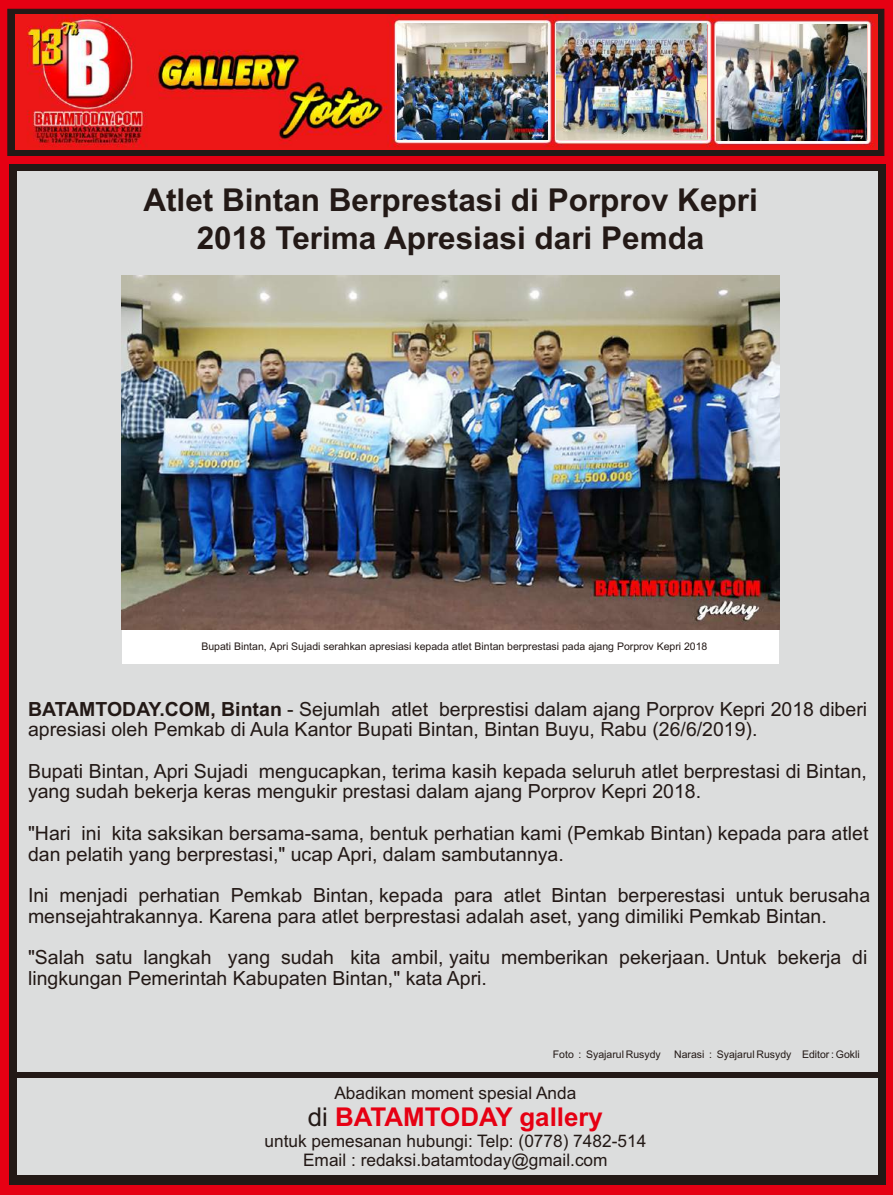
<style>
.page{position:relative;width:893px;height:1195px;background:#fff}
.page>*{position:absolute;margin:0;border:0;box-sizing:border-box;transform-origin:0 0}
.t1{font:700 31.5px/37.8px "Arial";color:#231916;text-align:center}
.t2{font:700 25.95px "Arial";color:#e60013}
.t3{font:19.5px/20.7px "Arial";color:#231916}
.t4{font:17.25px/19.4px "Arial";color:#231916;text-align:center}
.t5{font:10.5px "Arial";color:#231916}
.s1{font-weight:700}
.s2{font-weight:400;color:#231916}
</style>
<div class="page">
<div style="left:0;top:0;width:893px;height:1194px;background:#e60013"></div>
<div style="left:10px;top:164px;width:876px;height:1021px;background:#231916"></div>
<div style="left:17px;top:171px;width:860px;height:900px;background:#dcdddd"></div>
<div style="left:17px;top:1079px;width:860px;height:96px;background:#dcdddd"></div>
<div style="left:7px;top:9px;width:877px;height:147px;background:#231916;border:1px solid #231916"></div>
<div style="left:122px;top:594px;width:657px;height:70px;background:#fff"></div>
<img style="left:15px;top:15px;width:862px;height:135px">
<img style="left:397px;top:24px;width:150px;height:116px">
<img style="left:557px;top:24px;width:150px;height:116px">
<img style="left:716px;top:25px;width:150px;height:116px">
<img style="left:122px;top:275px;width:658px;height:354px">
<h1 class="t1" style="left:143px;top:181px;width:616px">Atlet Bintan Berprestasi di Porprov Kepri<br>2018 Terima Apresiasi dari Pemda</h1>
<p class="t5" style="left:201px;top:640px;width:508px">Bupati Bintan, Apri Sujadi serahkan apresiasi kepada atlet Bintan berprestasi pada ajang Porprov Kepri 2018</p>
<p class="t3" style="left:28px;top:698px;width:841px"><span class="s1">BATAMTODAY.COM, Bintan</span> - Sejumlah atlet berprestisi dalam ajang Porprov Kepri 2018 diberi apresiasi oleh Pemkab di Aula Kantor Bupati Bintan, Bintan Buyu, Rabu (26/6/2019).</p>
<p class="t3" style="left:28px;top:761px;width:840px">Bupati Bintan, Apri Sujadi mengucapkan, terima kasih kepada seluruh atlet berprestasi di Bintan, yang sudah bekerja keras mengukir prestasi dalam ajang Porprov Kepri 2018.</p>
<p class="t3" style="left:28px;top:823px;width:842px">"Hari ini kita saksikan bersama-sama, bentuk perhatian kami (Pemkab Bintan) kepada para atlet dan pelatih yang berprestasi," ucap Apri, dalam sambutannya.</p>
<p class="t3" style="left:28px;top:885px;width:844px">Ini menjadi perhatian Pemkab Bintan, kepada para atlet Bintan berperestasi untuk berusaha mensejahtrakannya. Karena para atlet berprestasi adalah aset, yang dimiliki Pemkab Bintan.</p>
<p class="t3" style="left:28px;top:947px;width:841px">"Salah satu langkah yang sudah kita ambil, yaitu memberikan pekerjaan. Untuk bekerja di lingkungan Pemerintah Kabupaten Bintan," kata Apri.</p>
<p class="t5" style="left:553px;top:1049px;width:109px">Foto : Syajarul Rusydy</p>
<p class="t5" style="left:674px;top:1049px;width:187px">Narasi : Syajarul Rusydy Editor : Gokli</p>
<p class="t4" style="left:334px;top:1083px;width:243px">Abadikan moment spesial Anda</p>
<h2 class="t2" style="left:308px;top:1102px;width:297px"><span class="s2">di</span> BATAMTODAY gallery</h2>
<p class="t4" style="left:264px;top:1131px;width:383px">untuk pemesanan hubungi: Telp: (0778) 7482-514<br>Email : redaksi.batamtoday@gmail.com</p>
</div>
